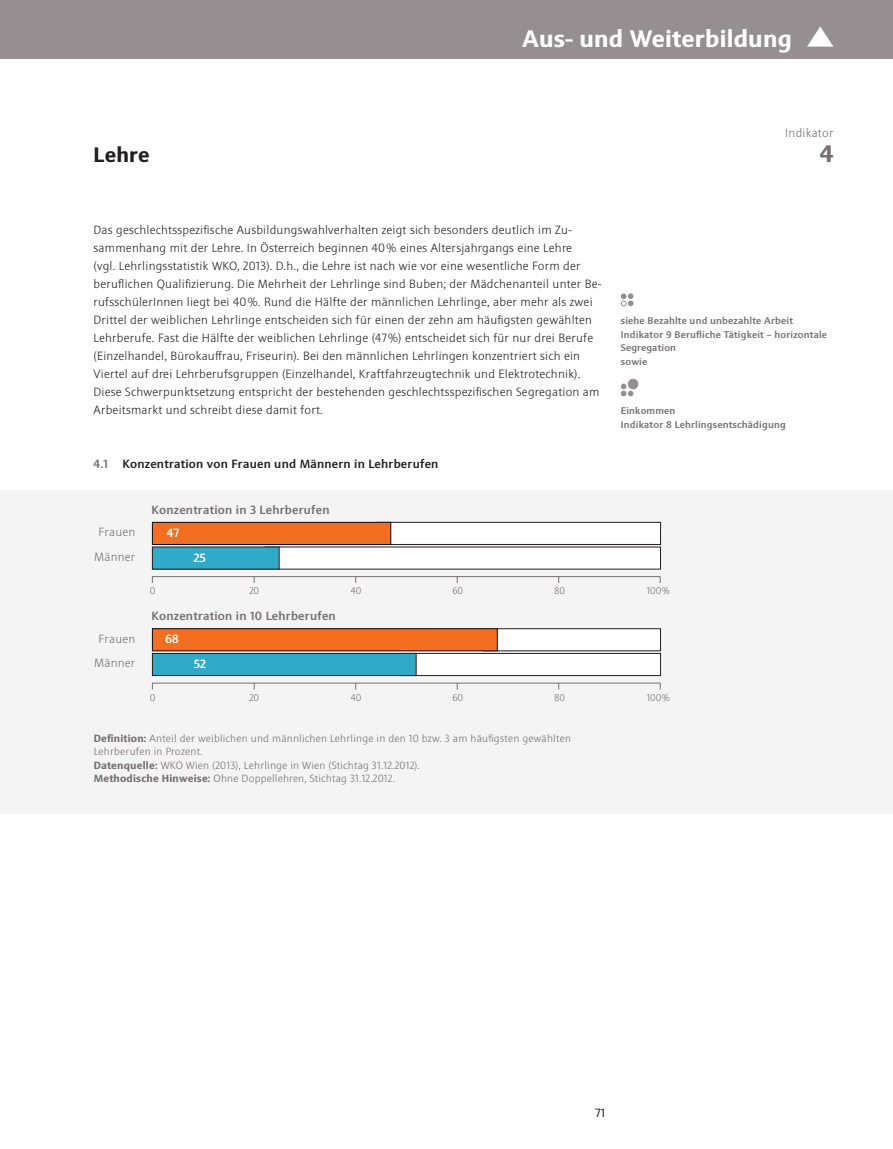
<style>
.page{position:relative;width:893px;height:1149px;background:#fff}
.page>*{position:absolute;margin:0;border:0;box-sizing:border-box;transform-origin:0 0}
.t1{font:700 24px "Sinova Pro";letter-spacing:.01em;color:#fff}
.t2{font:700 24px "Sinova Pro";color:#756f71}
.t3{font:700 21px "Sinova Pro";letter-spacing:.01em;color:#231f20}
.t4{font:300 12px/18px "Sinova Pro";letter-spacing:.02em;color:#231f20}
.t5{font:500 12px "Sinova Pro";letter-spacing:.02em;color:#756f71}
.t6{font:500 12px "Sinova Pro";letter-spacing:.02em;color:#231f20}
.t7{font:300 12px "Sinova Pro";letter-spacing:.02em;color:#756f71}
.t8{font:500 12px "Sinova Pro";color:#fff}
.t9{font:12px "Sinova Pro";color:#231f20}
.t10{font:300 10.5px/13.5px "Sinova Pro";letter-spacing:.02em;color:#756f71}
.t11{font:500 9.75px/13.5px "Sinova Pro";letter-spacing:.02em;color:#756f71}
.t12{font:300 9.75px "Sinova Pro";color:#756f71}
.s1{color:#756f71}
.s2{font-weight:700}
</style>
<div class="page">
<div style="left:0;top:490px;width:893px;height:323px;background:#f4f4f4"></div>
<div style="left:377px;top:522px;width:284px;height:22px;background:#fff"></div>
<div style="left:377px;top:522px;width:284px;height:22px;border:1px solid #231f20"></div>
<div style="left:402px;top:653px;width:259px;height:22px;background:#fff"></div>
<div style="left:402px;top:653px;width:259px;height:22px;border:1px solid #231f20"></div>
<div style="left:265px;top:547px;width:395px;height:22px;background:#fff"></div>
<div style="left:152px;top:547px;width:127px;height:22px;background:#31a9c8"></div>
<div style="left:152px;top:522px;width:239px;height:22px;background:#f36e21"></div>
<div style="left:152px;top:522px;width:239px;height:22px;border:1px solid #0f0d12"></div>
<div style="left:483px;top:628px;width:177px;height:22px;background:#fff"></div>
<div style="left:483px;top:628px;width:178px;height:22px;border:1px solid #231f20"></div>
<div style="left:152px;top:628px;width:345px;height:22px;background:#f36e21"></div>
<div style="left:152px;top:628px;width:345px;height:22px;border:1px solid #0f0d12"></div>
<div style="left:152px;top:653px;width:264px;height:22px;background:#31a9c8"></div>
<div style="left:152px;top:653px;width:264px;height:22px;border:1px solid #231f20"></div>
<hr style="left:152px;top:682px;width:508px;height:1px;background:#756f71">
<hr style="left:152px;top:576px;width:508px;height:1px;background:#756f71">
<div style="left:0;top:0;width:893px;height:59px;background:#968f91"></div>
<svg style="left:807px;top:26px;width:26px;height:21px"></svg>
<svg style="left:621px;top:293px;width:12px;height:13px"></svg>
<div style="left:628px;top:378px;width:10px;height:11px;background:#968f91;border-radius:50%"></div>
<svg style="left:621px;top:383px;width:12px;height:13px"></svg>
<h1 class="t1" style="left:522px;top:24px;width:271px">Aus- und Weiterbildung</h1>
<h3 class="t3" style="left:94px;top:142px;width:57px">Lehre</h3>
<p class="t7" style="left:785px;top:126px;width:50px">Indikator</p>
<h1 class="t2" style="left:820px;top:140px;width:15px">4</h1>
<p class="t4" style="left:94px;top:221px;width:510px">Das geschlechtsspezifsche Ausbildungswahlverhalten zeigt sich besonders deutlich im Zu&shy;sammenhang mit der Lehre. In Österreich beginnen 40% eines Altersjahrgangs eine Lehre<br>(vgl. Lehrlingsstatistik WKO, 2013). D.h., die Lehre ist nach wie vor eine wesentliche Form der berufichen Qualifzierung. Die Mehrheit der Lehrlinge sind Buben; der Mädchenanteil unter Be&shy;rufsschülerInnen liegt bei 40%. Rund die Hälfte der männlichen Lehrlinge, aber mehr als zwei Drittel der weiblichen Lehrlinge entscheiden sich für einen der zehn am häufgsten gewählten Lehrberufe. Fast die Hälfte der weiblichen Lehrlinge (47%) entscheidet sich für nur drei Berufe (Einzelhandel, Bürokaufrau, Friseurin). Bei den männlichen Lehrlingen konzentriert sich ein Viertel auf drei Lehrberufsgruppen (Einzelhandel, Kraftfahrzeugtechnik und Elektrotechnik).<br>Diese Schwerpunktsetzung entspricht der bestehenden geschlechtsspezifschen Segregation am Arbeitsmarkt und schreibt diese damit fort.</p>
<p class="t6" style="left:94px;top:457px;width:346px"><span class="s1">4.1</span> Konzentration von Frauen und Männern in Lehrberufen</p>
<p class="t7" style="left:98px;top:525px;width:38px">Frauen</p>
<p class="t7" style="left:94px;top:549px;width:43px">Männer</p>
<p class="t5" style="left:151px;top:502px;width:180px">Konzentration in 3 Lehrberufen</p>
<p class="t8" style="left:167px;top:525px;width:14px">47</p>
<p class="t8" style="left:194px;top:550px;width:14px">25</p>
<p class="t11" style="left:621px;top:314px;width:208px">siehe Bezahlte und unbezahlte Arbeit<br>Indikator 9 Berufiche Tätigkeit – horizontale<br>Segregation<br>sowie</p>
<p class="t11" style="left:621px;top:404px;width:166px">Einkommen<br>Indikator 8 Lehrlingsentschädigung</p>
<p class="t12" style="left:150px;top:585px;width:7px">0</p>
<p class="t12" style="left:249px;top:585px;width:11px">20</p>
<p class="t12" style="left:351px;top:585px;width:12px">40</p>
<p class="t12" style="left:452px;top:585px;width:12px">60</p>
<p class="t12" style="left:554px;top:585px;width:13px">80</p>
<p class="t12" style="left:647px;top:585px;width:25px">100%</p>
<p class="t7" style="left:98px;top:631px;width:38px">Frauen</p>
<p class="t5" style="left:151px;top:608px;width:186px">Konzentration in 10 Lehrberufen</p>
<p class="t8" style="left:165px;top:632px;width:16px">68</p>
<p class="t7" style="left:94px;top:656px;width:43px">Männer</p>
<p class="t8" style="left:194px;top:656px;width:14px">52</p>
<p class="t12" style="left:150px;top:691px;width:7px">0</p>
<p class="t12" style="left:249px;top:691px;width:11px">20</p>
<p class="t12" style="left:351px;top:691px;width:12px">40</p>
<p class="t12" style="left:452px;top:691px;width:12px">60</p>
<p class="t12" style="left:554px;top:691px;width:13px">80</p>
<p class="t12" style="left:647px;top:691px;width:25px">100%</p>
<p class="t10" style="left:94px;top:731px;width:479px"><span class="s2">Defnition:</span> Anteil der weiblichen und männlichen Lehrlinge in den 10 bzw. 3 am häufgsten gewählten Lehrberufen in Prozent.<br><span class="s2">Datenquelle:</span> WKO Wien (2013), Lehrlinge in Wien (Stichtag 31.12.2012).<br><span class="s2">Methodische Hinweise:</span> Ohne Doppellehren, Stichtag 31.12.2012.</p>
<p class="t9" style="left:595px;top:1105px;width:11px">71</p>
</div>
